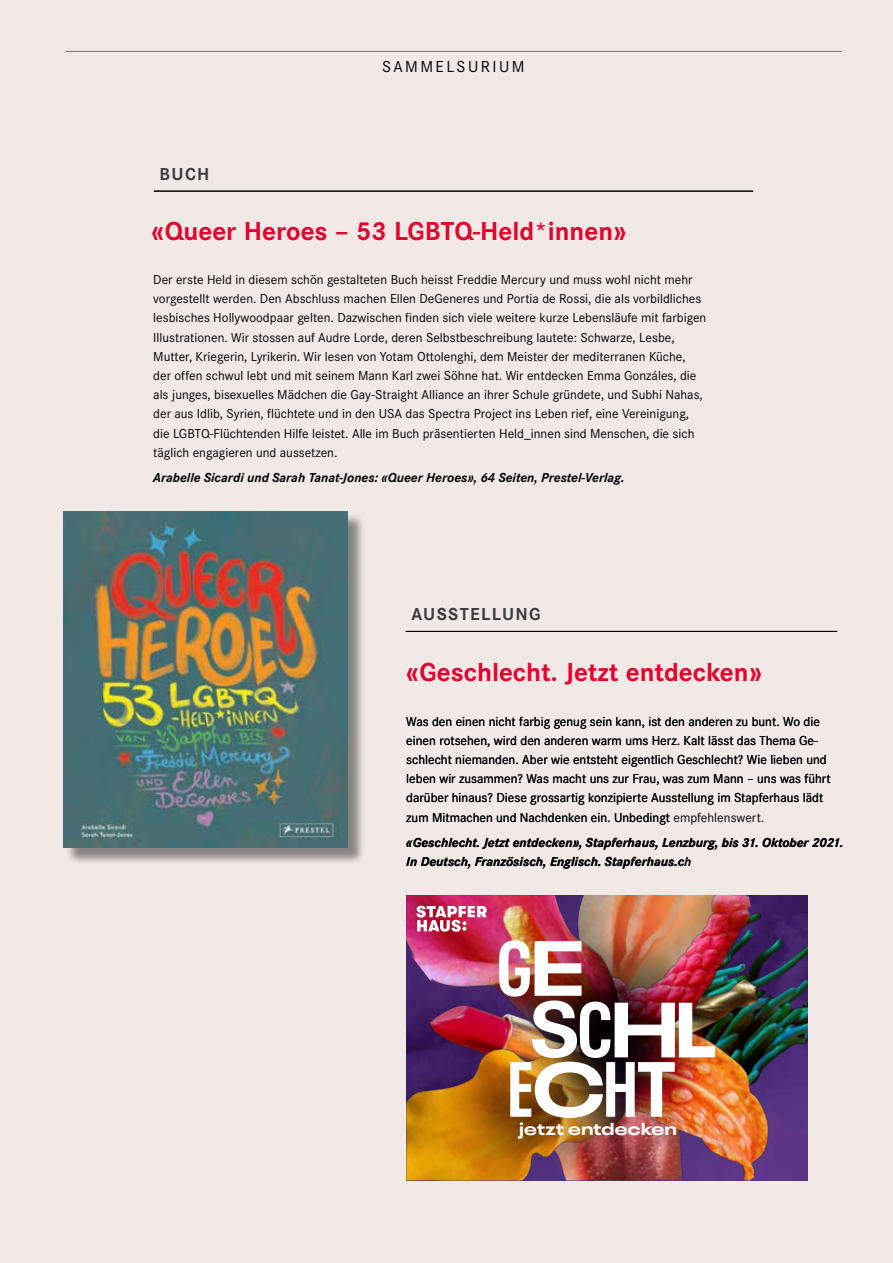
<style>
.page{position:relative;width:893px;height:1263px;background:#f1e9e5}
.page>*{position:absolute;margin:0;border:0;box-sizing:border-box;transform-origin:0 0}
.t1{font:700 27px "Corporate STOT";color:#e4032e}
.t2{font:700 18px "Corporate STOT";letter-spacing:.075em;color:#3c3c3b}
.t3{font:700 expanded 17.1px "Neue Plak";letter-spacing:.005em;color:#fff}
.t4{font:16.5px "Corporate STOT";letter-spacing:.15em;color:#000}
.t5{font:13.5px/19.2px "Corporate STOT";color:#000}
.t6{font:italic 700 13.5px "Corporate STOT";color:#000}
</style>
<div class="page">
<hr style="left:66px;top:51px;width:776px;height:1px;background:#706f6f">
<hr style="left:154px;top:191px;width:599px;height:1px;background:#000">
<hr style="left:406px;top:631px;width:431px;height:1px;background:#000">
<div style="left:66px;top:514px;width:299px;height:351px;background:#000;opacity:.25"></div>
<img style="left:773px;top:895px;width:35px;height:268px">
<img style="left:662px;top:994px;width:136px;height:186px">
<img style="left:406px;top:1103px;width:256px;height:77px">
<img style="left:651px;top:895px;width:122px;height:166px">
<img style="left:406px;top:895px;width:245px;height:208px">
<img style="left:480px;top:915px;width:252px;height:252px;border-radius:50%">
<img style="left:499px;top:940px;width:216px;height:178px">
<svg style="left:416px;top:906px;width:71px;height:26px;background:#db7e98"></svg>
<h2 class="t2" style="left:160px;top:164px;width:51px">BUCH</h2>
<p class="t4" style="left:382px;top:57px;width:144px">SAMMELSURIUM</p>
<h1 class="t1" style="left:152px;top:215px;width:476px">«Queer Heroes – 53 LGBTQ-Held*innen»</h1>
<p class="t5" style="left:153px;top:270px;width:555px">Der erste Held in diesem schön gestalteten Buch heisst Freddie Mercury und muss wohl nicht mehr vorgestellt werden. Den Abschluss machen Ellen DeGeneres und Portia de Rossi, die als vorbildliches lesbisches Hollywoodpaar gelten. Dazwischen finden sich viele weitere kurze Lebensläufe mit farbigen Illustrationen. Wir stossen auf Audre Lorde, deren Selbstbeschreibung lautete: Schwarze, Lesbe, Mutter, Kriegerin, Lyrikerin. Wir lesen von Yotam Ottolenghi, dem Meister der mediterranen Küche, der offen schwul lebt und mit seinem Mann Karl zwei Söhne hat. Wir entdecken Emma Gonzáles, die als junges, bisexuelles Mädchen die Gay-Straight Alliance an ihrer Schule gründete, und Subhi Nahas, der aus Idlib, Syrien, flüchtete und in den USA das Spectra Project ins Leben rief, eine Vereinigung, die LGBTQ-Flüchtenden Hilfe leistet. Alle im Buch präsentierten Held_innen sind Menschen, die sich täglich engagieren und aussetzen.</p>
<p class="t6" style="left:153px;top:470px;width:473px">Arabelle Sicardi und Sarah Tanat-Jones: «Queer Heroes», 64 Seiten, Prestel-Verlag.</p>
<h2 class="t2" style="left:412px;top:604px;width:131px">AUSSTELLUNG</h2>
<h1 class="t1" style="left:406px;top:656px;width:357px">«Geschlecht. Jetzt entdecken»</h1>
<p class="t5" style="left:406px;top:712px;width:426px">Was den einen nicht farbig genug sein kann, ist den anderen zu bunt. Wo die einen rotsehen, wird den anderen warm ums Herz. Kalt lässt das Thema Ge&shy;schlecht niemanden. Aber wie entsteht eigentlich Geschlecht? Wie lieben und leben wir zusammen? Was macht uns zur Frau, was zum Mann – uns was führt darüber hinaus? Diese grossartig konzipierte Ausstellung im Stapferhaus lädt zum Mitmachen und Nachdenken ein. Unbedingt empfehlenswert.</p>
<p class="t6" style="left:406px;top:835px;width:439px">«Geschlecht. Jetzt entdecken», Stapferhaus, Lenzburg, bis 31. Oktober 2021.</p>
<p class="t6" style="left:406px;top:854px;width:287px">In Deutsch, Französisch, Englisch. Stapferhaus.ch</p>
<p class="t3" style="left:519px;top:1114px;width:159px">jetzt entdecken</p>
</div>
